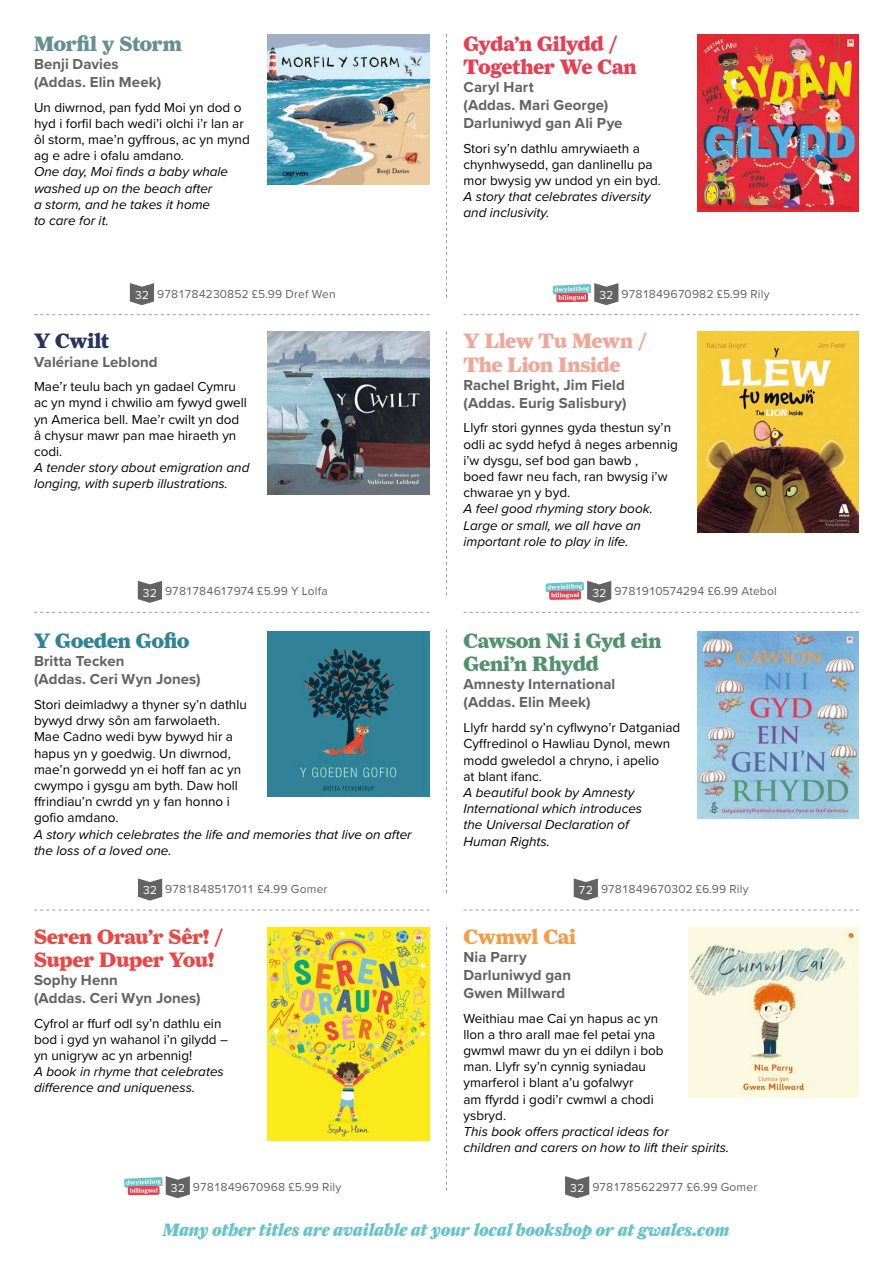
<style>
.page{position:relative;width:893px;height:1263px;background:#fff}
.page>*{position:absolute;margin:0;border:0;box-sizing:border-box;transform-origin:0 0}
.t1{font:900 21px/23.1px "Farnham Display";letter-spacing:-.01em;color:#e94744}
.t2{font:900 21px/23.1px "Farnham Display";letter-spacing:-.01em;color:#e83e52}
.t3{font:900 21px/23.1px "Farnham Display";letter-spacing:-.01em;color:#51926d}
.t4{font:900 21px/23.1px "Farnham Display";letter-spacing:-.005em;color:#efa798}
.t5{font:900 21px "Farnham Display";letter-spacing:-.01em;color:#678f93}
.t6{font:900 21px "Farnham Display";color:#2e8397}
.t7{font:900 21px "Farnham Display";color:#f59d44}
.t8{font:900 21px "Farnham Display";letter-spacing:-.005em;color:#27325f}
.t9{font:italic 900 18px "Farnham Display";color:#65c3cb}
.t10{font:700 15px/18px "Proxima Nova";letter-spacing:.005em;color:#646363}
.t11{font:13.5px/16.2px "Proxima Nova";color:#000}
.t12{font:italic 13.5px/16.2px "Proxima Nova";color:#000}
.t13{font:12px "Proxima Nova";letter-spacing:-.005em;color:#646363}
.s1{color:#fff}
</style>
<div class="page">
<img style="left:689px;top:927px;width:170px;height:170px">
<img style="left:697px;top:332px;width:162px;height:201px">
<img style="left:268px;top:332px;width:161px;height:163px">
<img style="left:268px;top:34px;width:161px;height:151px">
<img style="left:697px;top:631px;width:162px;height:187px">
<img style="left:268px;top:631px;width:161px;height:166px">
<img style="left:697px;top:34px;width:162px;height:178px">
<svg style="left:446px;top:34px;width:1px;height:264px"></svg>
<svg style="left:34px;top:314px;width:395px;height:1px"></svg>
<svg style="left:463px;top:314px;width:396px;height:1px"></svg>
<svg style="left:446px;top:332px;width:1px;height:263px"></svg>
<svg style="left:446px;top:629px;width:1px;height:264px"></svg>
<svg style="left:34px;top:612px;width:395px;height:1px"></svg>
<svg style="left:463px;top:612px;width:396px;height:1px"></svg>
<svg style="left:446px;top:927px;width:1px;height:264px"></svg>
<svg style="left:463px;top:910px;width:396px;height:1px"></svg>
<svg style="left:34px;top:910px;width:395px;height:1px"></svg>
<img style="left:268px;top:927px;width:161px;height:213px">
<svg style="left:138px;top:581px;width:24px;height:22px"></svg>
<svg style="left:546px;top:581px;width:65px;height:22px"></svg>
<svg style="left:130px;top:283px;width:24px;height:22px"></svg>
<svg style="left:553px;top:283px;width:65px;height:22px"></svg>
<svg style="left:124px;top:1176px;width:66px;height:22px"></svg>
<svg style="left:565px;top:1176px;width:24px;height:22px"></svg>
<svg style="left:138px;top:878px;width:24px;height:22px"></svg>
<svg style="left:574px;top:878px;width:24px;height:22px"></svg>
<h1 class="t5" style="left:34px;top:31px;width:149px">Morfil y Storm</h1>
<p class="t10" style="left:34px;top:54px;width:129px">Benji Davies (Addas. Elin Meek)</p>
<p class="t11" style="left:34px;top:98px;width:217px">Un diwrnod, pan fydd Moi yn dod o hyd i forfil bach wedi’i olchi i’r lan ar ôl storm, mae’n gyffrous, ac yn mynd ag e adre i ofalu amdano.</p>
<p class="t12" style="left:34px;top:163px;width:196px">One day, Moi finds a baby whale washed up on the beach after<br>a storm, and he takes it home<br>to care for it.</p>
<h1 class="t2" style="left:463px;top:32px;width:174px">Gyda’n Gilydd /<br>Together We Can</h1>
<p class="t10" style="left:463px;top:78px;width:161px">Caryl Hart<br>(Addas. Mari George)<br>Darluniwyd gan Ali Pye</p>
<p class="t11" style="left:463px;top:139px;width:199px">Stori sy’n dathlu amrywiaeth a chynhwysedd, gan danlinellu pa mor bwysig yw undod yn ein byd.</p>
<p class="t12" style="left:463px;top:188px;width:189px">A story that celebrates diversity and inclusivity.</p>
<p class="t13" style="left:135px;top:285px;width:203px"><span class="s1">32</span> 9781784230852 £5.99 Dref Wen</p>
<p class="t13" style="left:599px;top:285px;width:172px"><span class="s1">32</span> 9781849670982 £5.99 Rily</p>
<h1 class="t8" style="left:34px;top:328px;width:77px">Y Cwilt</h1>
<p class="t10" style="left:34px;top:352px;width:125px">Valériane Leblond</p>
<p class="t11" style="left:34px;top:378px;width:214px">Mae’r teulu bach yn gadael Cymru ac yn mynd i chwilio am fywyd gwell yn America bell. Mae’r cwilt yn dod â chysur mawr pan mae hiraeth yn codi.</p>
<p class="t12" style="left:34px;top:459px;width:217px">A tender story about emigration and longing, with superb illustrations.</p>
<h1 class="t4" style="left:463px;top:329px;width:185px">Y Llew Tu Mewn /<br>The Lion Inside</h1>
<p class="t10" style="left:463px;top:375px;width:165px">Rachel Bright, Jim Field (Addas. Eurig Salisbury)</p>
<p class="t11" style="left:463px;top:419px;width:216px">Llyfr stori gynnes gyda thestun sy’n odli ac sydd hefyd â neges arbennig i’w dysgu, sef bod gan bawb ,<br>boed fawr neu fach, ran bwysig i’w chwarae yn y byd.</p>
<p class="t12" style="left:463px;top:500px;width:191px">A feel good rhyming story book.<br>Large or small, we all have an important role to play in life.</p>
<p class="t13" style="left:143px;top:582px;width:187px"><span class="s1">32</span> 9781784617974 £5.99 Y Lolfa</p>
<p class="t13" style="left:592px;top:582px;width:186px"><span class="s1">32</span> 9781910574294 £6.99 Atebol</p>
<h1 class="t6" style="left:34px;top:628px;width:157px">Y Goeden Gofio</h1>
<p class="t10" style="left:34px;top:652px;width:168px">Britta Tecken<br>(Addas. Ceri Wyn Jones)</p>
<p class="t11" style="left:34px;top:696px;width:214px">Stori deimladwy a thyner sy’n dathlu bywyd drwy sôn am farwolaeth.<br>Mae Cadno wedi byw bywyd hir a hapus yn y goedwig. Un diwrnod, mae’n gorwedd yn ei hoff fan ac yn cwympo i gysgu am byth. Daw holl ffrindiau’n cwrdd yn y fan honno i gofio amdano.</p>
<p class="t12" style="left:34px;top:825px;width:379px">A story which celebrates the life and memories that live on after the loss of a loved one.</p>
<h1 class="t3" style="left:463px;top:629px;width:199px">Cawson Ni i Gyd ein<br>Geni’n Rhydd</h1>
<p class="t10" style="left:463px;top:675px;width:153px">Amnesty International (Addas. Elin Meek)</p>
<p class="t11" style="left:463px;top:719px;width:218px">Llyfr hardd sy’n cyflwyno’r Datganiad<br>Cyffredinol o Hawliau Dynol, mewn modd gweledol a chryno, i apelio<br>at blant ifanc.</p>
<p class="t12" style="left:463px;top:784px;width:180px">A beautiful book by Amnesty<br>International which introduces the Universal Declaration of<br>Human Rights.</p>
<p class="t13" style="left:143px;top:880px;width:186px"><span class="s1">32</span> 9781848517011 £4.99 Gomer</p>
<p class="t13" style="left:579px;top:880px;width:172px"><span class="s1">72</span> 9781849670302 £6.99 Rily</p>
<h1 class="t1" style="left:34px;top:925px;width:190px">Seren Orau’r Sêr! /<br>Super Duper You!</h1>
<p class="t10" style="left:34px;top:970px;width:168px">Sophy Henn<br>(Addas. Ceri Wyn Jones)</p>
<p class="t11" style="left:34px;top:1014px;width:196px">Cyfrol ar ffurf odl sy’n dathlu ein bod i gyd yn wahanol i’n gilydd – yn unigryw ac yn arbennig!</p>
<p class="t12" style="left:34px;top:1063px;width:191px">A book in rhyme that celebrates difference and uniqueness.</p>
<h1 class="t7" style="left:463px;top:924px;width:114px">Cwmwl Cai</h1>
<p class="t10" style="left:463px;top:947px;width:109px">Nia Parry<br>Darluniwyd gan<br>Gwen Millward</p>
<p class="t11" style="left:463px;top:1009px;width:202px">Weithiau mae Cai yn hapus ac yn llon a thro arall mae fel petai yna gwmwl mawr du yn ei ddilyn i bob man. Llyfr sy’n cynnig syniadau ymarferol i blant a’u gofalwyr<br>am ffyrdd i godi’r cwmwl a chodi ysbryd.</p>
<p class="t12" style="left:463px;top:1123px;width:267px">This book offers practical ideas for<br>children and carers on how to lift their spirits.</p>
<p class="t13" style="left:171px;top:1178px;width:172px"><span class="s1">32</span> 9781849670968 £5.99 Rily</p>
<p class="t13" style="left:570px;top:1178px;width:189px"><span class="s1">32</span> 9781785622977 £6.99 Gomer</p>
<h2 class="t9" style="left:163px;top:1219px;width:568px">Many other titles are available at your local bookshop or at gwales.com</h2>
</div>
